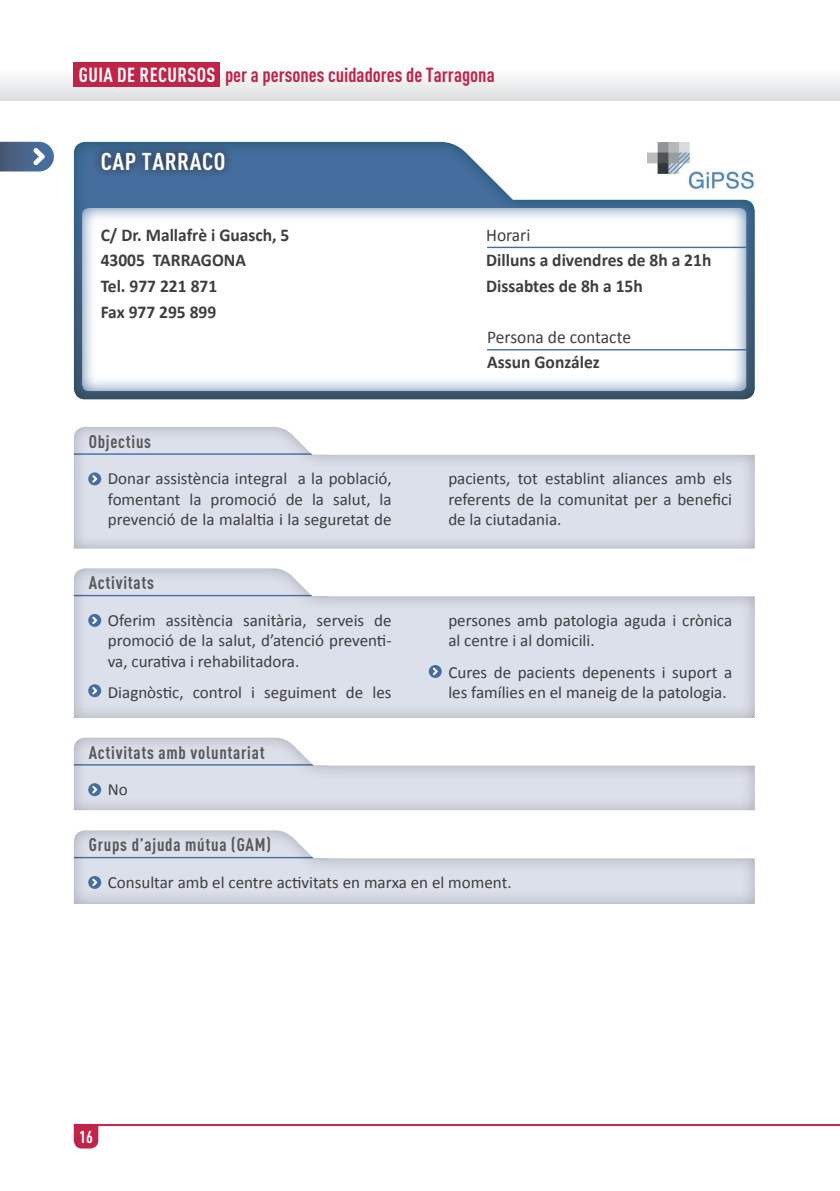
<style>
.page{position:relative;width:840px;height:1191px;background:#fff}
.page>*{position:absolute;margin:0;border:0;box-sizing:border-box;transform-origin:0 0}
.t1{font:700 24px "DIN Cond";letter-spacing:.02em;color:#fff;scale:1.05 1}
.t2{font:700 20.2px "DIN Cond";color:#c02449}
.t3{font:700 18px/25.6px "Calibri";color:#3e3e3f}
.t4{font:700 18px "DIN Cond";letter-spacing:.04em;color:#57585a}
.t5{font:18px "Calibri";color:#3e3e3f}
.t6{font:17px/20.4px "Calibri";color:#3e3e3f;text-align:justify}
.t7{font:700 17px "DIN Cond";color:#fff}
.s1{color:#fff}
</style>
<div class="page">
<svg style="left:0;top:68px;width:839px;height:33px"></svg>
<div style="left:74px;top:62px;width:146px;height:25px;background:#c02449"></div>
<svg style="left:74px;top:1126px;width:24px;height:22px"></svg>
<hr style="left:74px;top:1124px;width:765px;height:2px;background:#c02449">
<svg style="left:73px;top:141px;width:682px;height:259px"></svg>
<div style="left:92px;top:143px;width:142px;height:36px;background:#231f20;opacity:.9"></div>
<div style="left:73px;top:827px;width:684px;height:78px;background:#231f20;opacity:.3"></div>
<div style="left:88px;top:876px;width:13px;height:13px;background:#456d9d;border-radius:50%"></div>
<svg style="left:92px;top:878px;width:5px;height:8px"></svg>
<div style="left:73px;top:423px;width:684px;height:126px;background:#231f20;opacity:.3"></div>
<svg style="left:88px;top:472px;width:13px;height:13px"></svg>
<svg style="left:92px;top:475px;width:5px;height:7px"></svg>
<svg style="left:80px;top:199px;width:668px;height:194px"></svg>
<hr style="left:487px;top:247px;width:259px;height:1px;background:#456d9d">
<hr style="left:487px;top:349px;width:259px;height:1px;background:#456d9d">
<div style="left:73px;top:734px;width:684px;height:78px;background:#231f20;opacity:.3"></div>
<svg style="left:88px;top:783px;width:13px;height:13px"></svg>
<svg style="left:92px;top:786px;width:5px;height:7px"></svg>
<div style="left:73px;top:565px;width:684px;height:154px;background:#231f20;opacity:.3"></div>
<div style="left:88px;top:614px;width:13px;height:13px;background:#456d9d;border-radius:50%"></div>
<svg style="left:92px;top:616px;width:5px;height:8px"></svg>
<svg style="left:88px;top:684px;width:13px;height:13px"></svg>
<svg style="left:92px;top:687px;width:5px;height:7px"></svg>
<svg style="left:428px;top:665px;width:13px;height:13px"></svg>
<svg style="left:432px;top:667px;width:5px;height:8px"></svg>
<svg style="left:0;top:142px;width:54px;height:29px;background:#5e7698"></svg>
<img style="left:647px;top:142px;width:107px;height:57px">
<p class="t2" style="left:79px;top:63px;width:417px"><span class="s1">GUIA DE RECURSOS</span> per a persones cuidadores de Tarragona</p>
<h1 class="t1" style="left:101px;top:146px;width:120px">CAP TARRACO</h1>
<p class="t3" style="left:101px;top:221px;width:190px">C/ Dr. Mallafrè i Guasch, 5<br>43005 TARRAGONA<br>Tel. 977 221 871<br>Fax 977 295 899</p>
<p class="t5" style="left:486px;top:223px;width:46px">Horari</p>
<p class="t3" style="left:486px;top:247px;width:227px">Dilluns a divendres de 8h a 21h<br>Dissabtes de 8h a 15h</p>
<p class="t5" style="left:487px;top:325px;width:145px">Persona de contacte</p>
<p class="t3" style="left:487px;top:349px;width:114px">Assun González</p>
<p class="t4" style="left:89px;top:430px;width:64px">Objectius</p>
<p class="t6" style="left:108px;top:467px;width:285px">Donar assistència integral a la població, fomentant la promoció de la salut, la prevenció de la malaltia i la seguretat de</p>
<p class="t6" style="left:448px;top:467px;width:285px">pacients, tot establint aliances amb els referents de la comunitat per a benefici de la ciutadania.</p>
<p class="t4" style="left:89px;top:572px;width:67px">Activitats</p>
<p class="t6" style="left:108px;top:609px;width:285px">Oferim assitència sanitària, serveis de promoció de la salut, d’atenció preventi&shy;va, curativa i rehabilitadora.</p>
<p class="t6" style="left:108px;top:681px;width:285px">Diagnòstic, control i seguiment de les</p>
<p class="t4" style="left:89px;top:741px;width:177px">Activitats amb voluntariat</p>
<p class="t6" style="left:108px;top:778px;width:21px">No</p>
<p class="t6" style="left:448px;top:609px;width:285px">persones amb patologia aguda i crònica al centre i al domicili.</p>
<p class="t6" style="left:448px;top:661px;width:285px">Cures de pacients depenents i suport a les famílies en el maneig de la patologia.</p>
<p class="t4" style="left:89px;top:834px;width:184px">Grups d’ajuda mútua (GAM)</p>
<p class="t6" style="left:108px;top:871px;width:405px">Consultar amb el centre activitats en marxa en el moment.</p>
<p class="t7" style="left:79px;top:1126px;width:15px">16</p>
</div>
